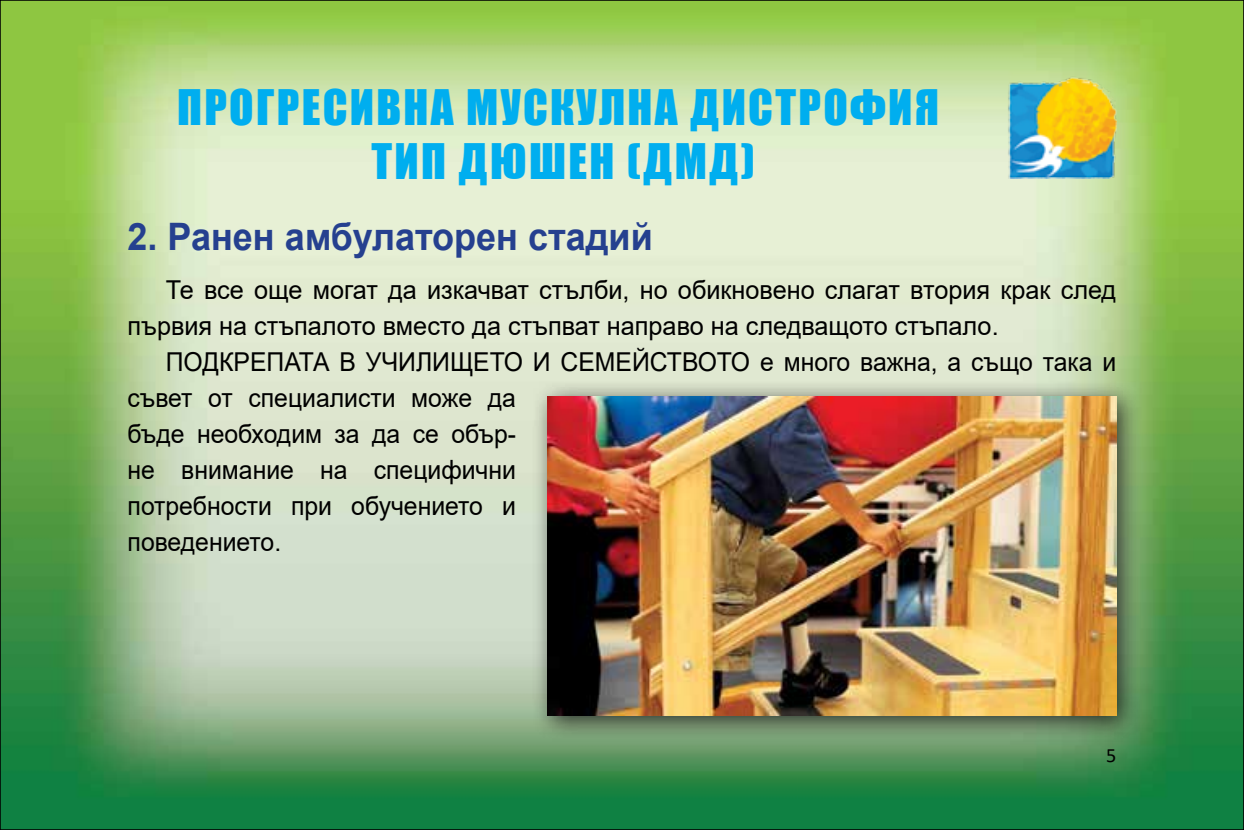
<style>
.page{position:relative;width:1244px;height:830px;background:#fff}
.page>*{position:absolute;margin:0;border:0;box-sizing:border-box;transform-origin:0 0}
.t1{font:45px/54px "Impact";letter-spacing:.05em;color:#00aeef;text-align:center}
.t2{font:700 37.8px "Arial";color:#25408f;scale:.95 1}
.t3{font:26.1px/36px "Arial";color:#000;scale:.95 1}
.t4{font:26.1px/36px "Arial";color:#000}
.t5{font:20.25px "Calibri";color:#000}
</style>
<div class="page">
<img style="left:2px;top:2px;width:1240px;height:825px">
<div style="left:531px;top:380px;width:611px;height:361px;background:#000;opacity:.75"></div>
<img style="left:548px;top:396px;width:568px;height:319px">
<img style="left:1008px;top:75px;width:108px;height:104px">
<h1 class="t1" style="left:177px;top:79px;width:763px">ПРОГРЕСИВНА МУСКУЛНА ДИСТРОФИЯ<br>ТИП ДЮШЕН (ДМД)</h1>
<h2 class="t2" style="left:128px;top:210px;width:554px">2. Ранен амбулаторен стадий</h2>
<p class="t4" style="left:128px;top:271px;width:990px;text-indent:38px">Те все още могат да изкачват стълби, но обикновено слагат втория крак след първия на стъпалото вместо да стъпват направо на следващото стъпало.</p>
<p class="t3" style="left:128px;top:343px;width:1042px;text-indent:38px">ПОДКРЕПАТА В УЧИЛИЩЕТО И СЕМЕЙСТВОТО е много важна, а също така и съвет от специалисти може да<br>бъде необходим за да се обър-<br>не внимание на специфични<br>потребности при обучението и<br>поведението.</p>
<p class="t5" style="left:1106px;top:741px;width:12px">5</p>
</div>
